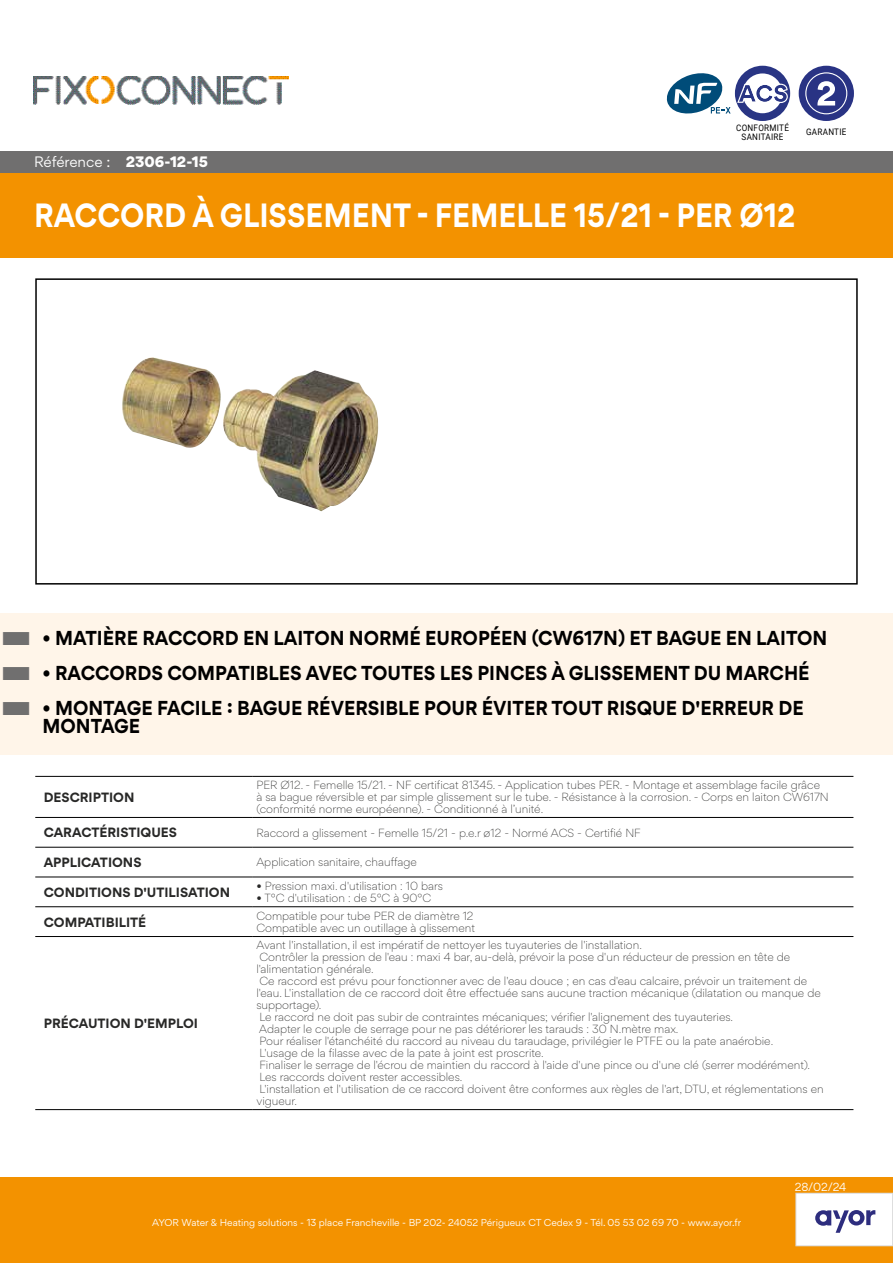
<style>
.page{position:relative;width:893px;height:1263px;background:#fff}
.page>*{position:absolute;margin:0;border:0;box-sizing:border-box;transform-origin:0 0}
.t1{font:700 30px "Gordita";color:#fff;scale:.9 1}
.t2{font:700 18px/18px "Gordita";color:#000;scale:.95 1}
.t3{font:13.5px "Gordita";letter-spacing:-.005em;color:#fff}
.t4{font:700 12px "Gordita";color:#282827}
.t5{font:300 10.5px/12px "Gordita";color:#282827}
.t6{font:10.5px "Gordita";color:#fff}
.t7{font:9px "Gordita";color:#fff}
.t8{font:9px/9px "Roboto";letter-spacing:.035em;color:#000;text-align:center;scale:.9 1}
.s1{font-weight:900}
</style>
<div class="page">
<div style="left:0;top:1178px;width:893px;height:85px;background:#f39200"></div>
<div style="left:796px;top:1193px;width:97px;height:53px;background:#fff"></div>
<div style="left:795px;top:1193px;width:98px;height:53px;border:1px solid #dadada"></div>
<img style="left:122px;top:357px;width:257px;height:154px">
<div style="left:0;top:172px;width:893px;height:85px;background:#f39200"></div>
<hr style="left:35px;top:776px;width:217px;height:1px;background:#000">
<hr style="left:252px;top:776px;width:601px;height:1px;background:#000">
<hr style="left:35px;top:817px;width:217px;height:1px;background:#000">
<hr style="left:252px;top:817px;width:601px;height:1px;background:#000">
<hr style="left:35px;top:847px;width:217px;height:1px;background:#000">
<hr style="left:252px;top:847px;width:601px;height:1px;background:#000">
<hr style="left:35px;top:877px;width:217px;height:1px;background:#000">
<hr style="left:252px;top:877px;width:601px;height:1px;background:#000">
<hr style="left:35px;top:906px;width:217px;height:1px;background:#000">
<hr style="left:252px;top:906px;width:601px;height:1px;background:#000">
<hr style="left:35px;top:936px;width:217px;height:1px;background:#000">
<hr style="left:252px;top:936px;width:601px;height:1px;background:#000">
<hr style="left:35px;top:1109px;width:217px;height:1px;background:#000">
<hr style="left:252px;top:1109px;width:601px;height:1px;background:#000">
<svg style="left:667px;top:73px;width:64px;height:40px"></svg>
<div style="left:735px;top:66px;width:55px;height:55px;background:#293584;border-radius:50%"></div>
<div style="left:743px;top:73px;width:39px;height:40px;background:#fff;border-radius:50%"></div>
<svg style="left:737px;top:84px;width:51px;height:19px"></svg>
<div style="left:799px;top:66px;width:55px;height:55px;background:#293384;border-radius:50%"></div>
<svg style="left:805px;top:72px;width:42px;height:42px"></svg>
<div style="left:35px;top:278px;width:823px;height:307px;border:2px solid #000"></div>
<div style="left:0;top:613px;width:893px;height:54px;background:#fff5e9"></div>
<div style="left:0;top:648px;width:893px;height:54px;background:#fff5e9"></div>
<div style="left:0;top:683px;width:893px;height:72px;background:#fff5e9"></div>
<svg style="left:815px;top:1210px;width:60px;height:23px"></svg>
<img style="left:33px;top:77px;width:255px;height:28px">
<div style="left:0;top:151px;width:893px;height:21px;background:#706f6f"></div>
<p class="t3" style="left:34px;top:152px;width:175px">Référence : <span class="s1">2306-12-15</span></p>
<p class="t8" style="left:736px;top:122px;width:60px">CONFORMITÉ<br>SANITAIRE</p>
<p class="t8" style="left:806px;top:127px;width:46px">GARANTIE</p>
<h1 class="t1" style="left:34px;top:191px;width:848px">RACCORD À GLISSEMENT - FEMELLE 15/21 - PER Ø12</h1>
<h2 class="t2" style="left:43px;top:629px;width:827px">• MATIÈRE RACCORD EN LAITON NORMÉ EUROPÉEN (CW617N) ET BAGUE EN LAITON</h2>
<h2 class="t2" style="left:43px;top:664px;width:809px">• RACCORDS COMPATIBLES AVEC TOUTES LES PINCES À GLISSEMENT DU MARCHÉ</h2>
<h2 class="t2" style="left:43px;top:699px;width:803px">• MONTAGE FACILE : BAGUE RÉVERSIBLE POUR ÉVITER TOUT RISQUE D'ERREUR DE<br>MONTAGE</h2>
<p class="t4" style="left:44px;top:787px;width:92px">DESCRIPTION</p>
<p class="t5" style="left:256px;top:779px;width:574px">PER Ø12. - Femelle 15/21. - NF certificat 81345. - Application tubes PER. - Montage et assemblage facile grâce<br>à sa bague réversible et par simple glissement sur le tube. - Résistance à la corrosion. - Corps en laiton CW617N (conformité norme européenne). - Conditionné à l’unité.</p>
<p class="t4" style="left:44px;top:823px;width:135px">CARACTÉRISTIQUES</p>
<p class="t5" style="left:256px;top:826px;width:386px">Raccord a glissement - Femelle 15/21 - p.e.r ø12 - Normé ACS - Certifié NF</p>
<p class="t4" style="left:44px;top:853px;width:99px">APPLICATIONS</p>
<p class="t5" style="left:256px;top:856px;width:162px">Application sanitaire, chauffage</p>
<p class="t4" style="left:44px;top:882px;width:188px">CONDITIONS D'UTILISATION</p>
<p class="t5" style="left:256px;top:880px;width:188px">• Pression maxi. d'utilisation : 10 bars</p>
<p class="t5" style="left:256px;top:892px;width:176px">• T°C d'utilisation : de 5°C à 90°C</p>
<p class="t4" style="left:44px;top:912px;width:104px">COMPATIBILITÉ</p>
<p class="t5" style="left:256px;top:909px;width:220px">Compatible pour tube PER de diamètre 12<br>Compatible avec un outillage à glissement</p>
<p class="t4" style="left:44px;top:1014px;width:156px">PRÉCAUTION D'EMPLOI</p>
<p class="t5" style="left:256px;top:939px;width:569px">Avant l'installation, il est impératif de nettoyer les tuyauteries de l'installation.<br>Contrôler la pression de l'eau : maxi 4 bar, au-delà, prévoir la pose d'un réducteur de pression en tête de l'alimentation générale.<br>Ce raccord est prévu pour fonctionner avec de l'eau douce ; en cas d'eau calcaire, prévoir un traitement de l'eau. L'installation de ce raccord doit être effectuée sans aucune traction mécanique (dilatation ou manque de supportage).<br>Le raccord ne doit pas subir de contraintes mécaniques; vérifier l'alignement des tuyauteries.<br>Adapter le couple de serrage pour ne pas détériorer les tarauds : 30 N.mètre max.<br>Pour réaliser l'étanchéité du raccord au niveau du taraudage, privilégier le PTFE ou la pate anaérobie.<br>L'usage de la filasse avec de la pate à joint est proscrite.<br>Finaliser le serrage de l'écrou de maintien du raccord à l'aide d'une pince ou d'une clé (serrer modérément).<br>Les raccords doivent rester accessibles.<br>L'installation et l'utilisation de ce raccord doivent être conformes aux règles de l'art, DTU, et réglementations en vigueur.</p>
<p class="t6" style="left:795px;top:1179px;width:53px">28/02/24</p>
<p class="t7" style="left:152px;top:1216px;width:590px">AYOR Water &amp; Heating solutions - 13 place Francheville - BP 202- 24052 Périgueux CT Cedex 9 - Tél. 05 53 02 69 70 - www.ayor.fr</p>
</div>
